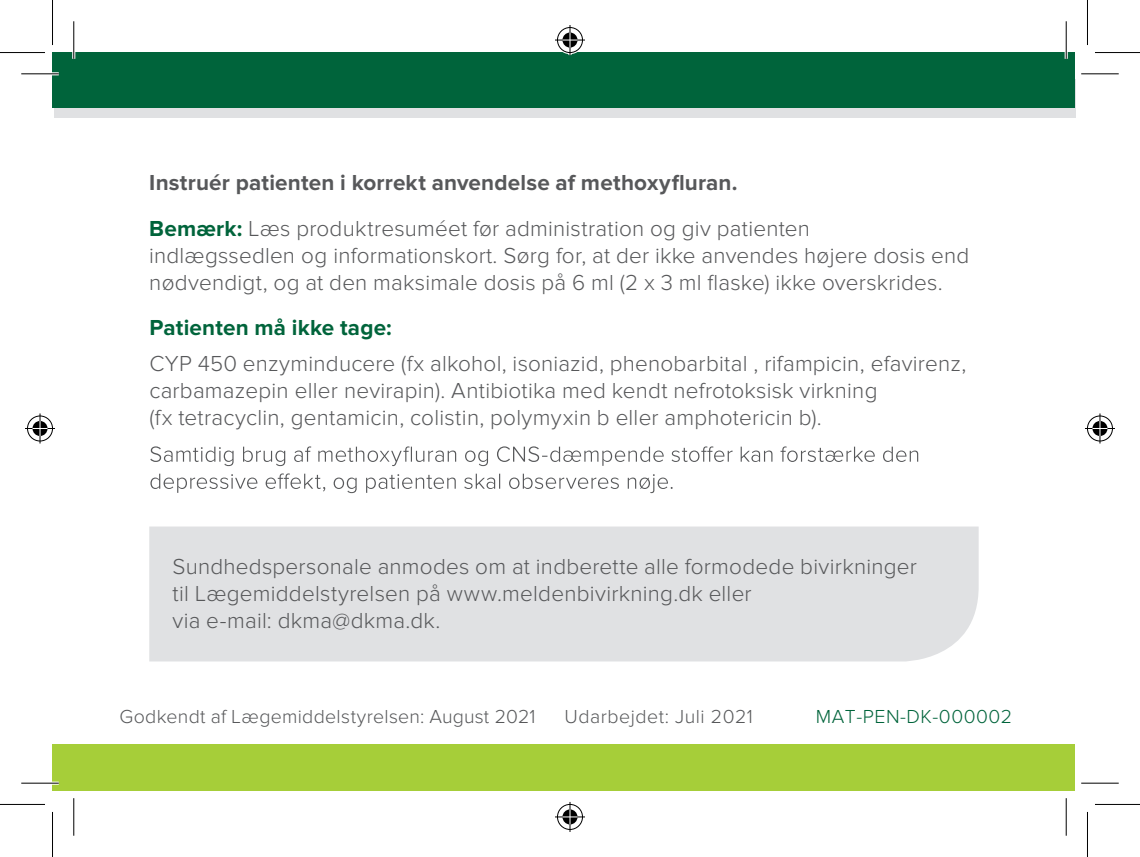
<style>
.page{position:relative;width:1140px;height:857px;background:#fff}
.page>*{position:absolute;margin:0;border:0;box-sizing:border-box;transform-origin:0 0}
.t1{font:300 22.5px/27px "Proxima Nova";letter-spacing:.01em;color:#57585a}
.t2{font:700 22.5px/45.5px "Proxima Nova";letter-spacing:.01em;color:#57585a}
.t3{font:700 22.5px "Proxima Nova";letter-spacing:.01em;color:#00643b}
.t4{font:300 19.5px "Proxima Nova";letter-spacing:.02em;color:#57585a}
.t5{font:300 19.5px "Proxima Nova";letter-spacing:.025em;color:#00643b}
.s1{color:#00643b}
.s2{font-weight:300}
</style>
<div class="page">
<div style="left:149px;top:526px;width:829px;height:135px;background:#e0e1e3"></div>
<svg style="left:150px;top:446px;width:768px;height:20px"></svg>
<svg style="left:150px;top:473px;width:522px;height:20px"></svg>
<div style="left:54px;top:79px;width:1021px;height:38px;background:#e0e1e3"></div>
<div style="left:52px;top:52px;width:1023px;height:56px;background:#00643b"></div>
<div style="left:52px;top:743px;width:1023px;height:47px;background:#a6ce39"></div>
<hr style="left:21px;top:72px;width:38px;height:3px;background:#fff">
<hr style="left:21px;top:781px;width:38px;height:3px;background:#fff">
<hr style="left:72px;top:21px;width:3px;height:38px;background:#fff">
<hr style="left:1064px;top:21px;width:3px;height:38px;background:#fff">
<hr style="left:21px;top:73px;width:38px;height:1px;background:#000">
<hr style="left:1081px;top:73px;width:37px;height:1px;background:#000">
<hr style="left:21px;top:782px;width:38px;height:1px;background:#000">
<hr style="left:1081px;top:782px;width:37px;height:1px;background:#000">
<hr style="left:73px;top:21px;width:1px;height:38px;background:#000">
<hr style="left:73px;top:797px;width:1px;height:38px;background:#000">
<hr style="left:1065px;top:21px;width:1px;height:38px;background:#000">
<hr style="left:1065px;top:797px;width:1px;height:38px;background:#000">
<hr style="left:0;top:52px;width:45px;height:1px;background:#000">
<hr style="left:1095px;top:52px;width:45px;height:1px;background:#000">
<hr style="left:0;top:803px;width:45px;height:1px;background:#000">
<hr style="left:1095px;top:803px;width:45px;height:1px;background:#000">
<hr style="left:52px;top:0;width:1px;height:45px;background:#000">
<hr style="left:52px;top:811px;width:1px;height:45px;background:#000">
<hr style="left:1087px;top:0;width:1px;height:45px;background:#000">
<hr style="left:1087px;top:811px;width:1px;height:45px;background:#000">
<div style="left:556px;top:26px;width:28px;height:28px;border:3px solid #fff;border-radius:50%"></div>
<svg style="left:555px;top:38px;width:30px;height:4px"></svg>
<hr style="left:568px;top:25px;width:3px;height:30px;background:#fff">
<div style="left:561px;top:31px;width:18px;height:18px;border:3px solid #fff;border-radius:50%"></div>
<div style="left:557px;top:27px;width:26px;height:26px;border:1px solid #000;border-radius:50%"></div>
<hr style="left:555px;top:40px;width:30px;height:1px;background:#000">
<hr style="left:569px;top:25px;width:1px;height:30px;background:#000">
<svg style="left:562px;top:33px;width:15px;height:15px"></svg>
<div style="left:556px;top:802px;width:28px;height:28px;border:3px solid #fff;border-radius:50%"></div>
<hr style="left:555px;top:815px;width:30px;height:3px;background:#fff">
<hr style="left:568px;top:801px;width:3px;height:30px;background:#fff">
<div style="left:561px;top:807px;width:18px;height:18px;border:3px solid #fff;border-radius:50%"></div>
<div style="left:557px;top:803px;width:26px;height:26px;border:1px solid #000;border-radius:50%"></div>
<hr style="left:555px;top:816px;width:30px;height:1px;background:#000">
<hr style="left:569px;top:801px;width:1px;height:30px;background:#000">
<svg style="left:562px;top:809px;width:15px;height:15px"></svg>
<div style="left:26px;top:414px;width:28px;height:28px;border:3px solid #fff;border-radius:50%"></div>
<hr style="left:25px;top:427px;width:30px;height:3px;background:#fff">
<svg style="left:38px;top:413px;width:4px;height:30px"></svg>
<div style="left:31px;top:419px;width:18px;height:18px;border:3px solid #fff;border-radius:50%"></div>
<div style="left:27px;top:415px;width:26px;height:26px;border:1px solid #000;border-radius:50%"></div>
<hr style="left:25px;top:428px;width:30px;height:1px;background:#000">
<hr style="left:40px;top:413px;width:1px;height:30px;background:#000">
<svg style="left:33px;top:421px;width:15px;height:15px"></svg>
<div style="left:1086px;top:414px;width:28px;height:28px;border:3px solid #fff;border-radius:50%"></div>
<hr style="left:1085px;top:427px;width:30px;height:3px;background:#fff">
<hr style="left:1098px;top:413px;width:3px;height:30px;background:#fff">
<div style="left:1091px;top:419px;width:18px;height:18px;border:3px solid #fff;border-radius:50%"></div>
<div style="left:1087px;top:415px;width:25px;height:26px;border:1px solid #000;border-radius:50%"></div>
<hr style="left:1085px;top:428px;width:30px;height:1px;background:#000">
<hr style="left:1099px;top:413px;width:1px;height:30px;background:#000">
<svg style="left:1092px;top:421px;width:15px;height:15px"></svg>
<p class="t2" style="left:149px;top:160px;width:662px">Instruér patienten i korrekt anvendelse af methoxyfluran.<br><span class="s1">Bemærk:</span> <span class="s2">Læs produktresuméet før administration og giv patienten</span></p>
<p class="t1" style="left:149px;top:242px;width:821px">indlægssedlen og informationskort. Sørg for, at der ikke anvendes højere dosis end nødvendigt, og at den maksimale dosis på 6 ml (2 x 3 ml flaske) ikke overskrides.</p>
<p class="t3" style="left:149px;top:314px;width:244px">Patienten må ikke tage:</p>
<p class="t1" style="left:149px;top:350px;width:818px">CYP 450 enzyminducere (fx alkohol, isoniazid, phenobarbital , rifampicin, efavirenz, carbamazepin eller nevirapin). Antibiotika med kendt nefrotoksisk virkning<br>(fx tetracyclin, gentamicin, colistin, polymyxin b eller amphotericin b).</p>
<p class="t1" style="left:172px;top:553px;width:746px">Sundhedspersonale anmodes om at indberette alle formodede bivirkninger til Lægemiddelstyrelsen på www.meldenbivirkning.dk eller<br>via e-mail: dkma@dkma.dk.</p>
<p class="t4" style="left:119px;top:705px;width:418px">Godkendt af Lægemiddelstyrelsen: August 2021</p>
<p class="t4" style="left:564px;top:705px;width:190px">Udarbejdet: Juli 2021</p>
<p class="t5" style="left:816px;top:705px;width:198px">MAT-PEN-DK-000002</p>
</div>
